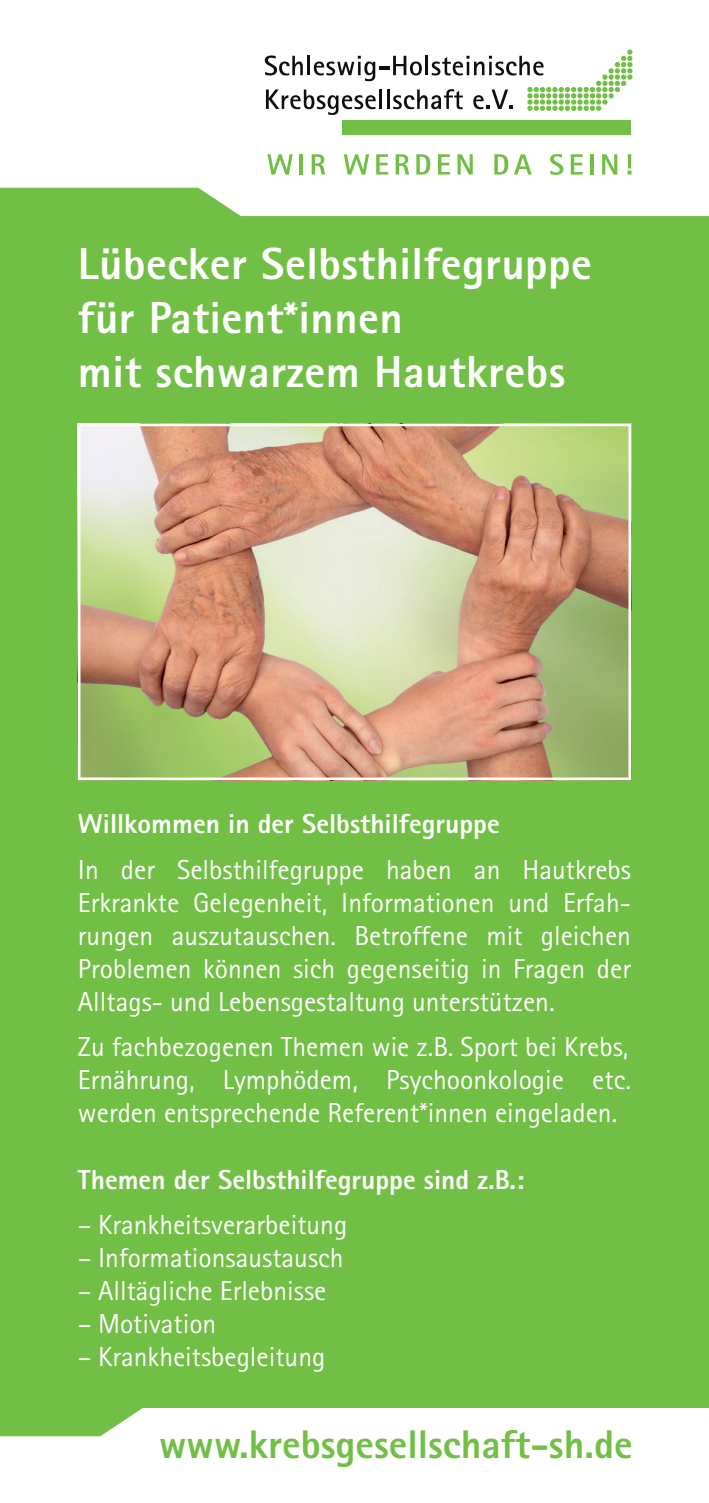
<style>
.page{position:relative;width:709px;height:1503px;background:#fff}
.page>*{position:absolute;margin:0;border:0;box-sizing:border-box;transform-origin:0 0}
.t1{font:800 45px/54px "Rotis Sans Serif";letter-spacing:.01em;color:#fff}
.t2{font:800 40px "Rotis Sans Serif";color:#71bf44}
.t3{font:27.5px/33px "Rotis Sans Serif";color:#fff;text-align:justify}
.t4{font:800 27.5px "Rotis Sans Serif";color:#fff}
</style>
<div class="page">
<div style="left:0;top:188px;width:709px;height:1248px;background:#71bf44"></div>
<svg style="left:265px;top:49px;width:367px;height:66px"></svg>
<div style="left:343px;top:120px;width:288px;height:15px;background:#71bf44"></div>
<svg style="left:267px;top:154px;width:26px;height:20px"></svg>
<hr style="left:300px;top:154px;width:3px;height:20px;background:#71bf44">
<svg style="left:312px;top:154px;width:13px;height:20px"></svg>
<svg style="left:344px;top:154px;width:25px;height:20px"></svg>
<svg style="left:376px;top:154px;width:12px;height:20px"></svg>
<svg style="left:395px;top:154px;width:14px;height:20px"></svg>
<svg style="left:416px;top:154px;width:14px;height:20px"></svg>
<svg style="left:438px;top:154px;width:12px;height:20px"></svg>
<svg style="left:457px;top:154px;width:16px;height:20px"></svg>
<svg style="left:494px;top:154px;width:14px;height:20px"></svg>
<svg style="left:514px;top:154px;width:18px;height:20px"></svg>
<svg style="left:550px;top:154px;width:13px;height:21px"></svg>
<svg style="left:570px;top:154px;width:13px;height:20px"></svg>
<hr style="left:590px;top:154px;width:3px;height:20px;background:#71bf44">
<svg style="left:602px;top:154px;width:15px;height:20px"></svg>
<svg style="left:627px;top:154px;width:4px;height:14px"></svg>
<svg style="left:627px;top:170px;width:4px;height:4px"></svg>
<svg style="left:78px;top:424px;width:553px;height:356px;background:#cab088"></svg>
<h1 class="t1" style="left:78px;top:236px;width:515px">Lübecker Selbsthilfegruppe für Patient*innen<br>mit schwarzem Hautkrebs</h1>
<p class="t4" style="left:78px;top:806px;width:423px">Willkommen in der Selbsthilfegruppe</p>
<p class="t3" style="left:78px;top:853px;width:554px">In der Selbsthilfegruppe haben an Hautkrebs Erkrankte Gelegenheit, Informationen und Erfah&shy;rungen auszutauschen. Betroffene mit gleichen Problemen können sich gegenseitig in Fragen der Alltags- und Lebensgestaltung unterstützen.</p>
<p class="t3" style="left:78px;top:1030px;width:554px">Zu fachbezogenen Themen wie z.B. Sport bei Krebs, Ernährung, Lymphödem, Psychoonkologie etc. werden entsprechende Referent*innen eingeladen.</p>
<p class="t4" style="left:78px;top:1161px;width:448px">Themen der Selbsthilfegruppe sind z.B.:</p>
<p class="t3" style="left:78px;top:1208px;width:271px">– Krankheitsverarbeitung</p>
<p class="t3" style="left:78px;top:1241px;width:267px">– Informationsaustausch</p>
<p class="t3" style="left:78px;top:1274px;width:250px">– Alltägliche Erlebnisse</p>
<p class="t3" style="left:78px;top:1307px;width:140px">– Motivation</p>
<p class="t3" style="left:78px;top:1340px;width:249px">– Krankheitsbegleitung</p>
<h2 class="t2" style="left:159px;top:1419px;width:475px">www.krebsgesellschaft-sh.de</h2>
</div>
